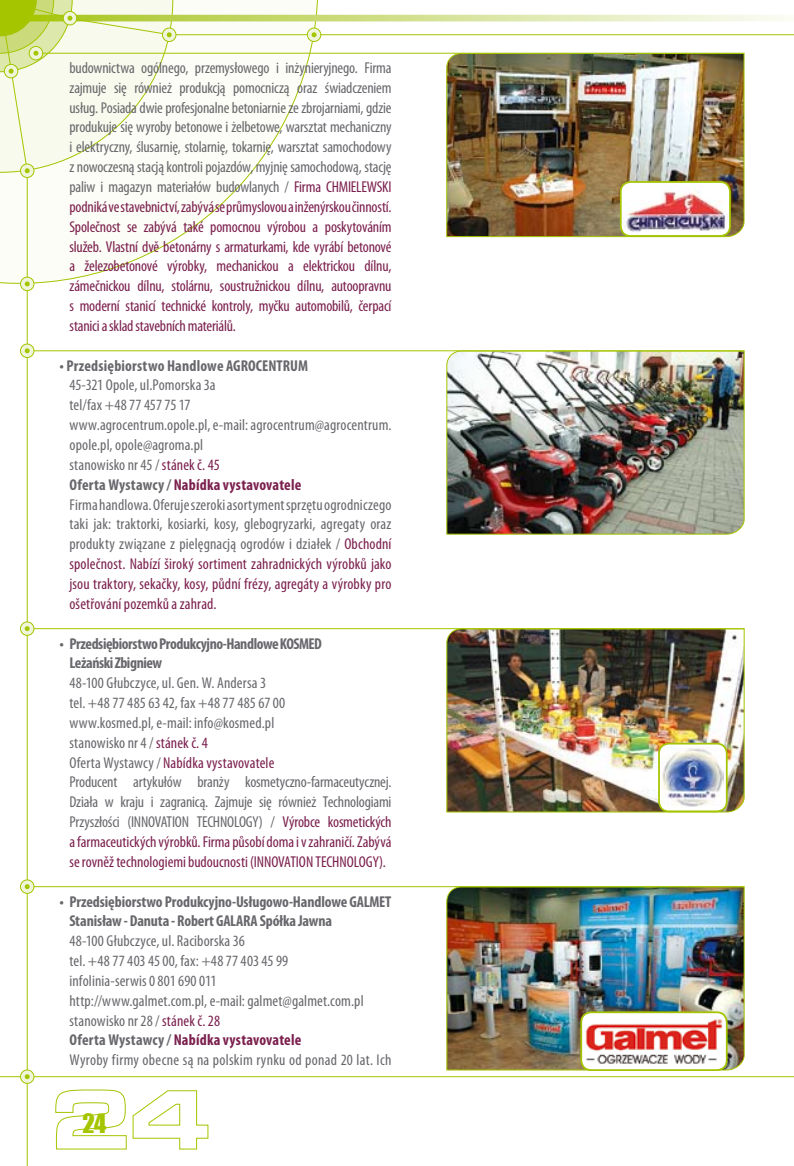
<style>
.page{position:relative;width:794px;height:1166px;background:#fff}
.page>*{position:absolute;margin:0;border:0;box-sizing:border-box;transform-origin:0 0}
.t1{font:24.5px "Impact CE";color:#a4c500}
.t2{font:condensed 15.75px/19.8px "Myriad Pro";letter-spacing:.005em;color:#68676c}
.t3{font:condensed 15.75px/19.8px "Myriad Pro";letter-spacing:-.015em;color:#7b204e;text-align:justify}
.t4{font:700 condensed 15.75px/19.8px "Myriad Pro";letter-spacing:-.01em;color:#68676c}
.t5{font:700 condensed 15.75px/19.8px "Myriad Pro";letter-spacing:-.03em;color:#68676c}
.t6{font:700 condensed 15.75px "Myriad Pro";letter-spacing:.01em;color:#68676c}
.s1{color:#68676c}
.s2{color:#7b204e}
.s3{font-weight:700}
.s4{font-weight:700;color:#7b204e}
</style>
<div class="page">
<img style="left:0;top:0;width:794px;height:1166px">
<p class="t3" style="left:69px;top:58px;width:324px"><span class="s1">budownictwa ogólnego, przemysłowego i inżynieryjnego. Firma zajmuje się również produkcją pomocniczą oraz świadczeniem usług. Posiada dwie profesjonalne betoniarnie ze zbrojarniami, gdzie produkuje się wyroby betonowe i żelbetowe, warsztat mechaniczny i elektryczny, ślusarnię, stolarnię, tokarnię, warsztat samochodowy z nowoczesną stacją kontroli pojazdów, myjnię samochodową, stację paliw i magazyn materiałów budowlanych /</span> Firma CHMIELEWSKI podniká ve stavebnictví, zabývá se průmyslovou a inženýrskou činností.<br>Společnost se zabývá také pomocnou výrobou a poskytováním služeb. Vlastní dvě betonárny s armaturkami, kde vyrábí betonové a železobetonové výrobky, mechanickou a elektrickou dílnu, zámečnickou dílnu, stolárnu, soustružnickou dílnu, autoopravnu s moderní stanicí technické kontroly, myčku automobilů, čerpací stanici a sklad stavebních materiálů.</p>
<p class="t6" style="left:60px;top:355px;width:250px">• Przedsiębiorstwo Handlowe AGROCENTRUM</p>
<p class="t2" style="left:69px;top:375px;width:323px">45-321 Opole, ul.Pomorska 3a<br>tel/fax +48 77 457 75 17<br>www.agrocentrum.opole.pl, e-mail: agrocentrum@agrocentrum. opole.pl, opole@agroma.pl<br>stanowisko nr 45 / <span class="s2">stánek č. 45<br></span><span class="s3">Oferta Wystawcy /</span> <span class="s4">Nabídka vystavovatele<br></span>Firma handlowa. Oferuje szeroki asortyment sprzętu ogrodniczego taki jak: traktorki, kosiarki, kosy, glebogryzarki, agregaty oraz produkty związane z pielęgnacją ogrodów i działek / <span class="s2">Obchodní společnost. Nabízí široký sortiment zahradnických výrobků jako jsou traktory, sekačky, kosy, půdní frézy, agregáty a výrobky pro ošetřování pozemků a zahrad.</span></p>
<p class="t5" style="left:69px;top:633px;width:254px;text-indent:-10px">• Przedsiębiorstwo Produkcyjno-Handlowe KOSMED<br>Leżański Zbigniew</p>
<p class="t2" style="left:69px;top:673px;width:323px">48-100 Głubczyce, ul. Gen. W. Andersa 3<br>tel. +48 77 485 63 42, fax +48 77 485 67 00<br>www.kosmed.pl, e-mail: info@kosmed.pl<br>stanowisko nr 4 / <span class="s2">stánek č. 4<br></span>Oferta Wystawcy / <span class="s2">Nabídka vystavovatele<br></span>Producent artykułów branży kosmetyczno-farmaceutycznej.<br>Działa w kraju i zagranicą. Zajmuje się również Technologiami Przyszłości (INNOVATION TECHNOLOGY) / <span class="s2">Výrobce kosmetických a farmaceutických výrobků. Firma působí doma i v zahraničí. Zabývá se rovněž technologiemi budoucnosti (INNOVATION TECHNOLOGY).</span></p>
<p class="t4" style="left:69px;top:891px;width:323px;text-indent:-10px">• Przedsiębiorstwo Produkcyjno-Usługowo-Handlowe GALMET<br>Stanisław - Danuta - Robert GALARA Spółka Jawna</p>
<p class="t2" style="left:69px;top:931px;width:323px">48-100 Głubczyce, ul. Raciborska 36<br>tel. +48 77 403 45 00, fax: +48 77 403 45 99<br>infolinia-serwis 0 801 690 011<br>http://www.galmet.com.pl, e-mail: galmet@galmet.com.pl stanowisko nr 28 / <span class="s2">stánek č. 28<br></span><span class="s3">Oferta Wystawcy /</span> <span class="s4">Nabídka vystavovatele<br></span>Wyroby firmy obecne są na polskim rynku od ponad 20 lat. Ich</p>
<h1 class="t1" style="left:82px;top:1108px;width:13px">24</h1>
</div>
